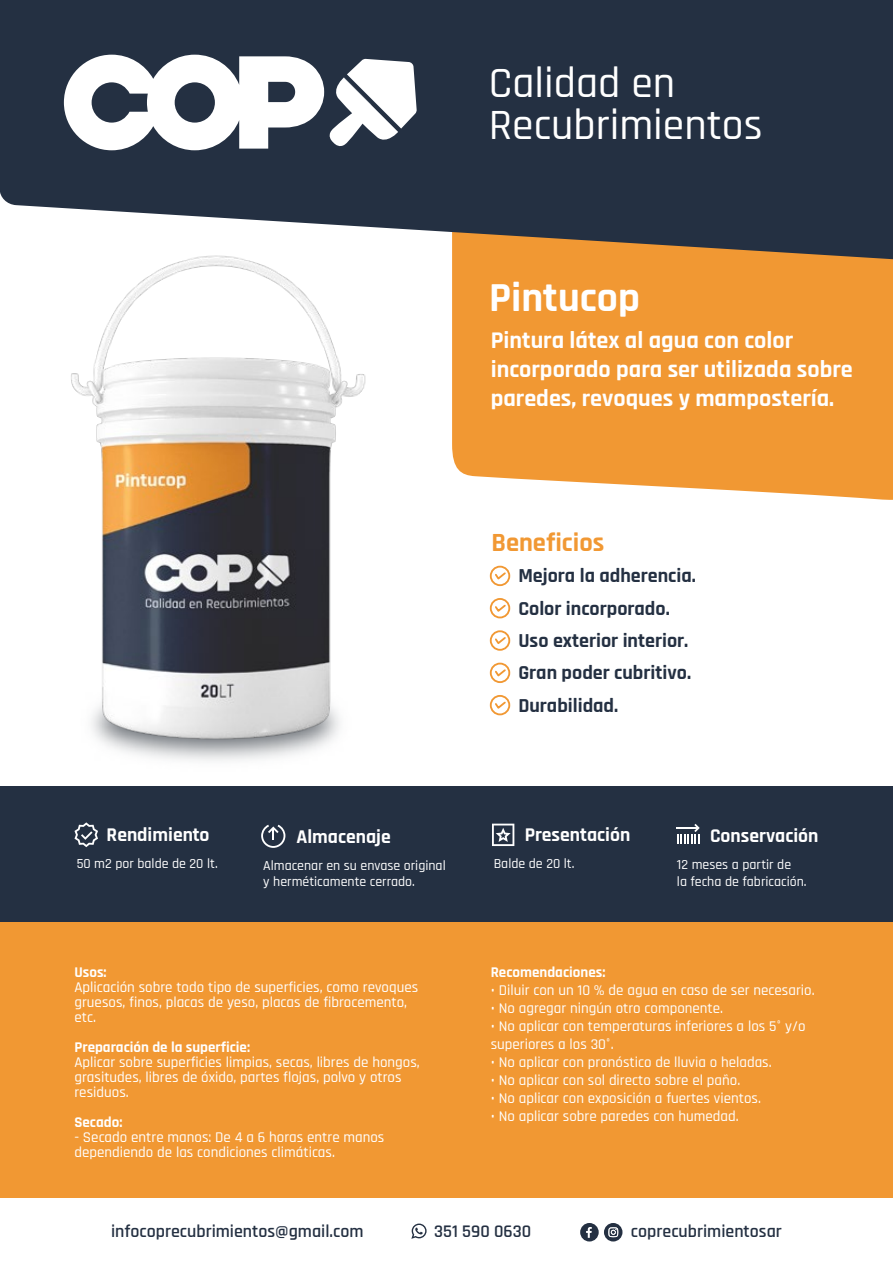
<style>
.page{position:relative;width:893px;height:1263px;background:#fff}
.page>*{position:absolute;margin:0;border:0;box-sizing:border-box;transform-origin:0 0}
.t1{font:500 43.65px/41.7px "Rajdhani";color:#fff}
.t2{font:700 41.7px "Rajdhani";color:#fff}
.t3{font:700 26.4px "Rajdhani";color:#f19833}
.t4{font:700 24.15px/29px "Rajdhani";color:#fff}
.t5{font:700 20.1px/32.4px "Rajdhani";color:#243042}
.t6{font:700 19.65px "Rajdhani";color:#fff}
.t7{font:600 17.85px "Rajdhani";color:#243042}
.t8{font:500 15px/15px "Rajdhani";color:#fff}
.t9{font:700 15px "Rajdhani";color:#fff}
.t10{font:500 13.95px/16.6px "Rajdhani";color:#fff}
</style>
<div class="page">
<img style="left:71px;top:259px;width:440px;height:502px">
<div style="left:452px;top:259px;width:441px;height:241px;background:#f19833"></div>
<div style="left:0;top:786px;width:893px;height:137px;background:#243042"></div>
<div style="left:0;top:923px;width:893px;height:275px;background:#f19833"></div>
<div style="left:0;top:0;width:893px;height:188px;background:#243042"></div>
<svg style="left:64px;top:55px;width:353px;height:95px"></svg>
<svg style="left:0;top:188px;width:893px;height:71px;fill:#243042"></svg>
<svg style="left:677px;top:824px;width:23px;height:20px"></svg>
<svg style="left:261px;top:825px;width:24px;height:23px"></svg>
<svg style="left:492px;top:824px;width:22px;height:22px"></svg>
<svg style="left:74px;top:822px;width:24px;height:25px"></svg>
<div style="left:490px;top:566px;width:20px;height:20px;border:2px solid #f19833;border-radius:50%"></div>
<svg style="left:493px;top:571px;width:14px;height:10px"></svg>
<div style="left:490px;top:598px;width:20px;height:20px;border:2px solid #f19833;border-radius:50%"></div>
<svg style="left:493px;top:603px;width:14px;height:10px"></svg>
<div style="left:490px;top:630px;width:20px;height:21px;border:2px solid #f19833;border-radius:50%"></div>
<svg style="left:493px;top:635px;width:14px;height:11px"></svg>
<div style="left:490px;top:663px;width:20px;height:20px;border:2px solid #f19833;border-radius:50%"></div>
<svg style="left:493px;top:668px;width:14px;height:10px"></svg>
<div style="left:490px;top:695px;width:20px;height:20px;border:2px solid #f19833;border-radius:50%"></div>
<svg style="left:493px;top:700px;width:14px;height:10px"></svg>
<svg style="left:411px;top:1223px;width:16px;height:16px"></svg>
<div style="left:580px;top:1223px;width:19px;height:18px;background:#243042;border-radius:50%"></div>
<svg style="left:586px;top:1227px;width:6px;height:11px"></svg>
<div style="left:604px;top:1223px;width:18px;height:18px;background:#243042;border-radius:50%"></div>
<svg style="left:608px;top:1227px;width:10px;height:10px"></svg>
<h1 class="t1" style="left:489px;top:63px;width:275px">Calidad en<br>Recubrimientos</h1>
<h2 class="t2" style="left:489px;top:272px;width:152px">Pintucop</h2>
<h3 class="t4" style="left:491px;top:326px;width:363px">Pintura látex al agua con color incorporado para ser utilizada sobre paredes, revoques y mampostería.</h3>
<h3 class="t3" style="left:491px;top:527px;width:115px">Beneficios</h3>
<h3 class="t5" style="left:518px;top:560px;width:179px">Mejora la adherencia.<br>Color incorporado.<br>Uso exterior interior.<br>Gran poder cubritivo.<br>Durabilidad.</h3>
<h3 class="t6" style="left:107px;top:823px;width:104px">Rendimiento</h3>
<p class="t10" style="left:77px;top:856px;width:142px">50 m2 por balde de 20 lt.</p>
<h3 class="t6" style="left:296px;top:824px;width:96px">Almacenaje</h3>
<p class="t10" style="left:263px;top:857px;width:184px">Almacenar en su envase original y herméticamente cerrado.</p>
<h3 class="t6" style="left:525px;top:823px;width:107px">Presentación</h3>
<p class="t10" style="left:494px;top:856px;width:82px">Balde de 20 lt.</p>
<h3 class="t6" style="left:710px;top:824px;width:110px">Conservación</h3>
<p class="t10" style="left:677px;top:856px;width:131px">12 meses a partir de<br>la fecha de fabricación.</p>
<p class="t9" style="left:74px;top:963px;width:34px">Usos:</p>
<p class="t8" style="left:74px;top:980px;width:345px">Aplicación sobre todo tipo de superficies, como revoques gruesos, finos, placas de yeso, placas de fibrocemento, etc.</p>
<p class="t9" style="left:74px;top:1038px;width:177px">Preparación de la superficie:</p>
<p class="t8" style="left:74px;top:1055px;width:347px">Aplicar sobre superficies limpias, secas, libres de hongos, grasitudes, libres de óxido, partes flojas, polvo y otros residuos.</p>
<p class="t9" style="left:74px;top:1113px;width:50px">Secado:</p>
<p class="t8" style="left:74px;top:1130px;width:311px">- Secado entre manos: De 4 a 6 horas entre manos dependiendo de las condiciones climáticas.</p>
<p class="t9" style="left:491px;top:963px;width:116px">Recomendaciones:</p>
<p class="t8" style="left:491px;top:983px;width:325px">• Diluir con un 10 % de agua en caso de ser necesario.</p>
<p class="t8" style="left:491px;top:1001px;width:234px">• No agregar ningún otro componente.</p>
<p class="t8" style="left:491px;top:1018px;width:316px;line-height:18px">• No aplicar con temperaturas inferiores a los 5° y/o superiores a los 30°.</p>
<p class="t8" style="left:491px;top:1055px;width:282px">• No aplicar con pronóstico de lluvia o heladas.</p>
<p class="t8" style="left:491px;top:1073px;width:251px">• No aplicar con sol directo sobre el paño.</p>
<p class="t8" style="left:491px;top:1091px;width:272px">• No aplicar con exposición a fuertes vientos.</p>
<p class="t8" style="left:491px;top:1109px;width:249px">• No aplicar sobre paredes con humedad.</p>
<p class="t7" style="left:111px;top:1221px;width:254px">infocoprecubrimientos@gmail.com</p>
<p class="t7" style="left:434px;top:1221px;width:99px">351 590 0630</p>
<p class="t7" style="left:631px;top:1221px;width:152px">coprecubrimientosar</p>
</div>
